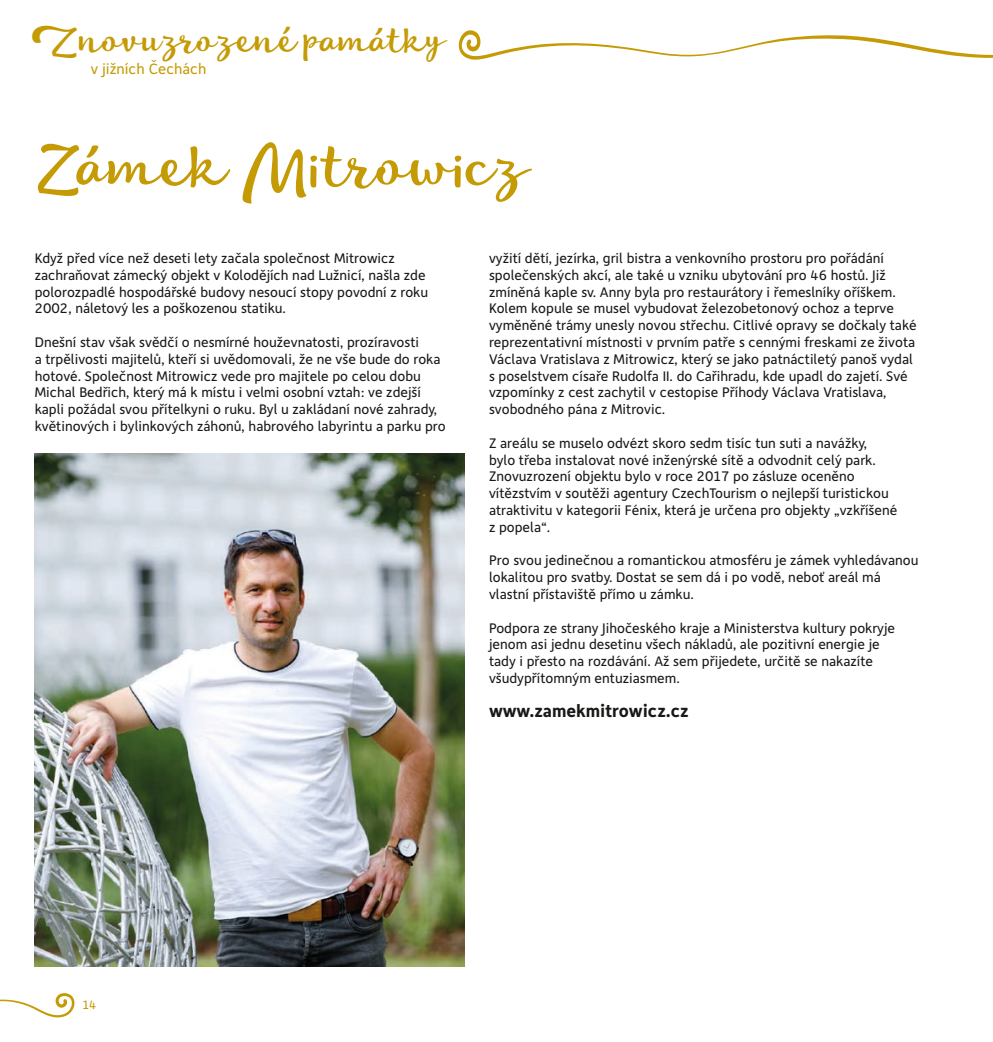
<style>
.page{position:relative;width:993px;height:1042px;background:#fff}
.page>*{position:absolute;margin:0;border:0;box-sizing:border-box;transform-origin:0 0}
.t1{font:59.85px "Lifehack";color:#c59b05}
.t2{font:35.88px "Lifehack";color:#c59b05}
.t3{font:700 17.5px "Depot";color:#181816}
.t4{font:15.05px "Depot";color:#c59b05}
.t5{font:14px/16.8px "Depot";color:#181816}
.t6{font:12.25px "Depot";color:#c59b05}
</style>
<div class="page">
<svg style="left:0;top:993px;width:75px;height:24px"></svg>
<svg style="left:458px;top:30px;width:534px;height:30px"></svg>
<img style="left:35px;top:454px;width:429px;height:513px">
<h2 class="t2" style="left:30px;top:15px;width:415px">Znovuzrozené památky</h2>
<p class="t4" style="left:91px;top:59px;width:117px">v jižních Čechách</p>
<h1 class="t1" style="left:35px;top:124px;width:494px">Zámek Mitrowicz</h1>
<p class="t5" style="left:35px;top:249px;width:394px">Když před více než deseti lety začala společnost Mitrowicz zachraňovat zámecký objekt v Kolodějích nad Lužnicí, našla zde polorozpadlé hospodářské budovy nesoucí stopy povodní z roku 2002, náletový les a poškozenou statiku.</p>
<p class="t5" style="left:35px;top:333px;width:412px">Dnešní stav však svědčí o nesmírné houževnatosti, prozíravosti<br>a trpělivosti majitelů, kteří si uvědomovali, že ne vše bude do roka hotové. Společnost Mitrowicz vede pro majitele po celou dobu Michal Bedřich, který má k místu i velmi osobní vztah: ve zdejší kapli požádal svou přítelkyni o ruku. Byl u zakládaní nové zahrady, květinových i bylinkových záhonů, habrového labyrintu a parku pro</p>
<p class="t5" style="left:489px;top:249px;width:429px">vyžití dětí, jezírka, gril bistra a venkovního prostoru pro pořádání společenských akcí, ale také u vzniku ubytování pro 46 hostů. Již zmíněná kaple sv. Anny byla pro restaurátory i řemeslníky oříškem.<br>Kolem kopule se musel vybudovat železobetonový ochoz a teprve vyměněné trámy unesly novou střechu. Citlivé opravy se dočkaly také reprezentativní místnosti v prvním patře s cennými freskami ze života Václava Vratislava z Mitrowicz, který se jako patnáctiletý panoš vydal s poselstvem císaře Rudolfa II. do Cařihradu, kde upadl do zajetí. Své vzpomínky z cest zachytil v cestopise Příhody Václava Vratislava, svobodného pána z Mitrovic.</p>
<p class="t5" style="left:489px;top:434px;width:409px">Z areálu se muselo odvézt skoro sedm tisíc tun suti a navážky,<br>bylo třeba instalovat nové inženýrské sítě a odvodnit celý park.<br>Znovuzrození objektu bylo v roce 2017 po zásluze oceněno vítězstvím v soutěži agentury CzechTourism o nejlepší turistickou atraktivitu v kategorii Fénix, která je určena pro objekty „vzkříšené z popela“.</p>
<p class="t5" style="left:489px;top:552px;width:431px">Pro svou jedinečnou a romantickou atmosféru je zámek vyhledávanou lokalitou pro svatby. Dostat se sem dá i po vodě, neboť areál má vlastní přístaviště přímo u zámku.</p>
<p class="t5" style="left:489px;top:619px;width:407px">Podpora ze strany Jihočeského kraje a Ministerstva kultury pokryje jenom asi jednu desetinu všech nákladů, ale pozitivní energie je tady i přesto na rozdávání. Až sem přijedete, určitě se nakazíte všudypřítomným entuziasmem.</p>
<p class="t3" style="left:489px;top:699px;width:201px">www.zamekmitrowicz.cz</p>
<p class="t6" style="left:82px;top:997px;width:16px">14</p>
</div>
